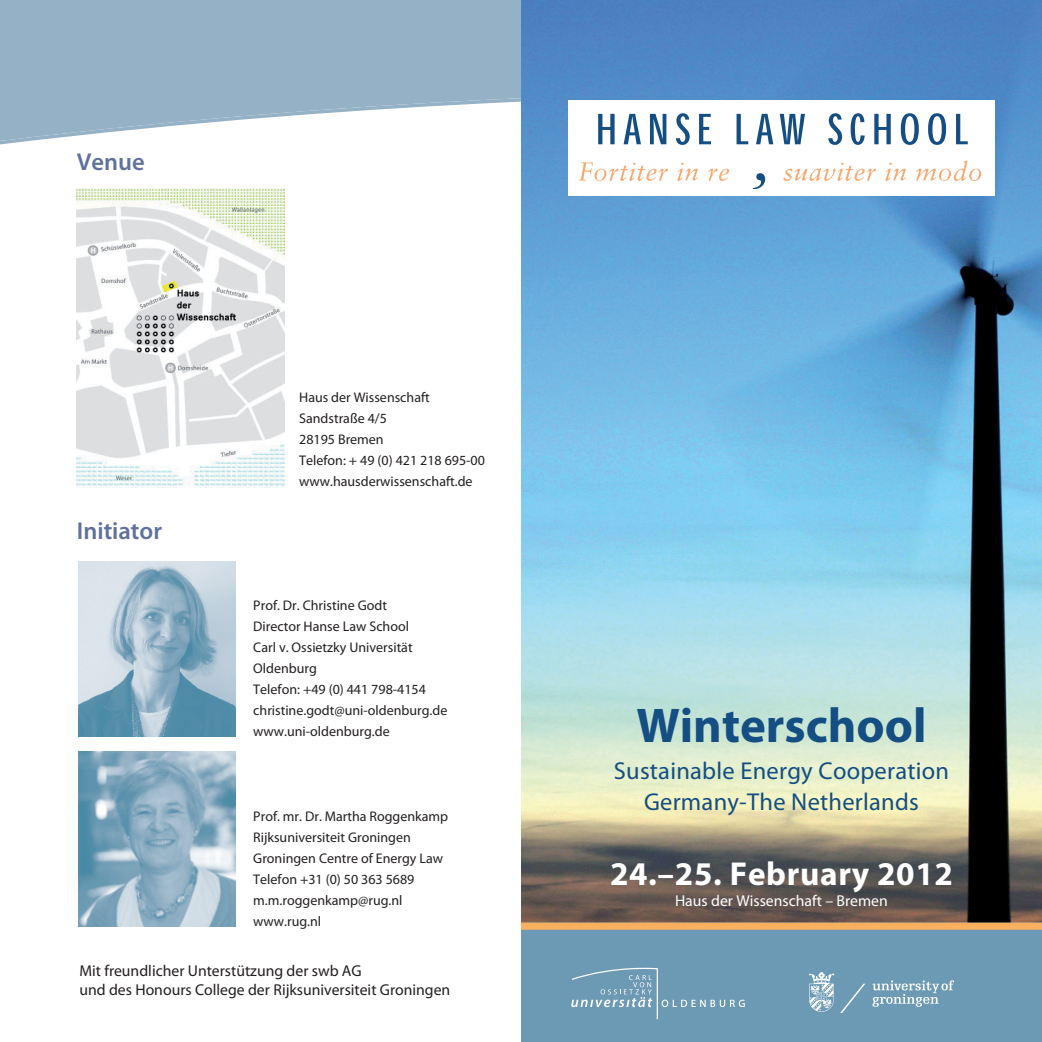
<style>
.page{position:relative;width:1042px;height:1042px;background:#fff}
.page>*{position:absolute;margin:0;border:0;box-sizing:border-box;transform-origin:0 0}
.t1{font:700 49px "Myriad Pro";color:#144e82}
.t2{font:700 33.25px "Myriad Pro";letter-spacing:.02em;color:#fff}
.t3{font:24.5px/31.5px "Myriad Pro";letter-spacing:.01em;color:#144e82;text-align:center}
.t4{font:600 24.5px "Myriad Pro";color:#60729c}
.t5{font:15.75px/18.9px "Myriad Pro";color:#231f20}
.t6{font:15.75px "Myriad Pro";color:#fff}
.t7{font:14px/21px "Myriad Pro";color:#231f20}
</style>
<div class="page">
<img style="left:521px;top:0;width:521px;height:922px">
<div style="left:521px;top:926px;width:521px;height:116px;background:#6c99b3"></div>
<svg style="left:571px;top:967px;width:174px;height:52px"></svg>
<img style="left:809px;top:972px;width:144px;height:40px">
<div style="left:521px;top:922px;width:521px;height:7px;background:#fab05f"></div>
<div style="left:0;top:0;width:521px;height:98px;background:#95b1c5"></div>
<svg style="left:0;top:98px;width:521px;height:46px"></svg>
<div style="left:568px;top:100px;width:427px;height:96px;background:#fff"></div>
<svg style="left:598px;top:114px;width:16px;height:30px"></svg>
<svg style="left:623px;top:114px;width:18px;height:30px"></svg>
<svg style="left:650px;top:114px;width:16px;height:30px"></svg>
<svg style="left:676px;top:113px;width:14px;height:32px"></svg>
<svg style="left:699px;top:114px;width:12px;height:30px"></svg>
<svg style="left:736px;top:114px;width:12px;height:30px"></svg>
<svg style="left:756px;top:114px;width:17px;height:30px"></svg>
<svg style="left:780px;top:114px;width:25px;height:30px"></svg>
<svg style="left:828px;top:113px;width:14px;height:32px"></svg>
<svg style="left:850px;top:113px;width:14px;height:32px"></svg>
<svg style="left:874px;top:114px;width:17px;height:30px"></svg>
<svg style="left:901px;top:113px;width:18px;height:32px"></svg>
<svg style="left:928px;top:113px;width:18px;height:32px"></svg>
<svg style="left:956px;top:114px;width:12px;height:30px"></svg>
<svg style="left:578px;top:162px;width:90px;height:19px"></svg>
<svg style="left:677px;top:163px;width:21px;height:18px"></svg>
<svg style="left:708px;top:169px;width:21px;height:12px"></svg>
<svg style="left:752px;top:173px;width:13px;height:16px"></svg>
<svg style="left:783px;top:163px;width:93px;height:18px"></svg>
<svg style="left:885px;top:163px;width:21px;height:18px"></svg>
<svg style="left:916px;top:161px;width:65px;height:20px"></svg>
<img style="left:78px;top:562px;width:158px;height:174px">
<img style="left:78px;top:751px;width:158px;height:175px">
<img style="left:77px;top:189px;width:207px;height:298px">
<h3 class="t4" style="left:77px;top:146px;width:69px">Venue</h3>
<h3 class="t4" style="left:77px;top:515px;width:87px">Initiator</h3>
<p class="t7" style="left:299px;top:386px;width:187px">Haus der Wissenschaft<br>Sandstraße 4/5<br>28195 Bremen<br>Telefon: + 49 (0) 421 218 695-00 www.hausderwissenschaft.de</p>
<p class="t7" style="left:253px;top:595px;width:196px">Prof. Dr. Christine Godt<br>Director Hanse Law School<br>Carl v. Ossietzky Universität<br>Oldenburg<br>Telefon: +49 (0) 441 798-4154 christine.godt@uni-oldenburg.de www.uni-oldenburg.de</p>
<p class="t7" style="left:253px;top:806px;width:196px">Prof. mr. Dr. Martha Roggenkamp<br>Rijksuniversiteit Groningen<br>Groningen Centre of Energy Law<br>Telefon +31 (0) 50 363 5689 m.m.roggenkamp@rug.nl www.rug.nl</p>
<p class="t5" style="left:79px;top:961px;width:372px">Mit freundlicher Unterstützung der swb AG<br>und des Honours College der Rijksuniversiteit Groningen</p>
<h1 class="t1" style="left:636px;top:693px;width:292px">Winterschool</h1>
<h3 class="t3" style="left:614px;top:754px;width:337px">Sustainable Energy Cooperation<br>Germany-The Netherlands</h3>
<h2 class="t2" style="left:610px;top:851px;width:344px">24.–25. February 2012</h2>
<p class="t6" style="left:675px;top:890px;width:214px">Haus der Wissenschaft – Bremen</p>
</div>
